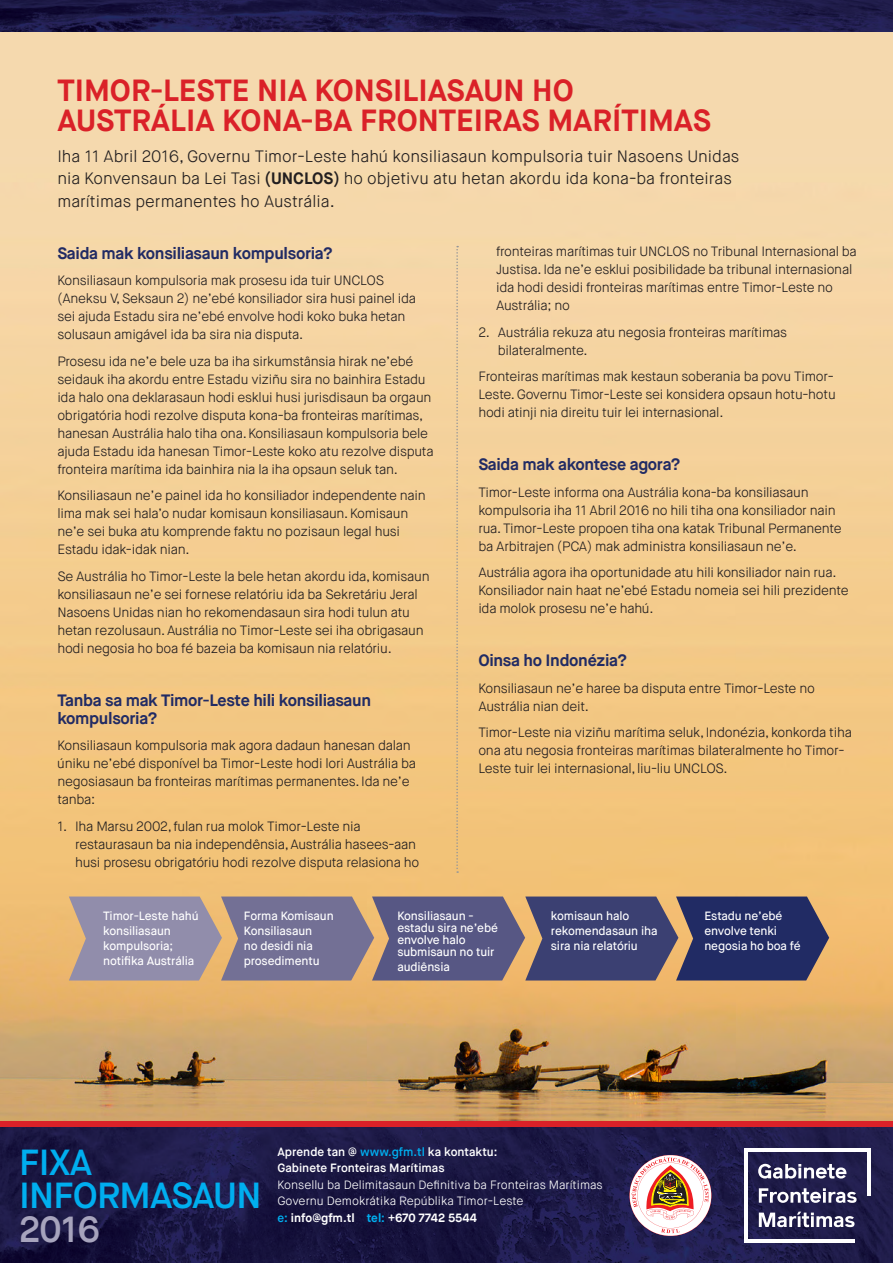
<style>
.page{position:relative;width:893px;height:1263px;background:#fff}
.page>*{position:absolute;margin:0;border:0;box-sizing:border-box;transform-origin:0 0}
.t1{font:600 36.3px "Maison Neue";letter-spacing:-.02em;color:#00aeef}
.t2{font:600 36.3px "Maison Neue";color:#a7a4bd}
.t3{font:700 30.6px/29.2px "Maison Neue";color:#da2128}
.t4{font:300 16.5px/22.5px "Maison Neue";color:#231f20}
.t5{font:700 16.5px/18px "Maison Neue";letter-spacing:-.02em;color:#212b64}
.t6{font:300 13.5px/18px "Maison Neue";letter-spacing:-.02em;color:#231f20}
.t7{font:500 12px/15px "Maison Neue";letter-spacing:-.01em;color:#fff}
.t8{font:300 12px/16.5px "Maison Neue";color:#fff}
.s1{font-weight:700}
.s2{font-weight:600}
.s3{font-weight:600;color:#00aeef}
.s4{font-weight:700;color:#00aeef}
</style>
<div class="page">
<img style="left:0;top:32px;width:893px;height:1089px">
<img style="left:0;top:0;width:893px;height:32px">
<img style="left:0;top:1127px;width:893px;height:136px">
<div style="left:0;top:1121px;width:893px;height:6px;background:#da2128"></div>
<svg style="left:456px;top:246px;width:2px;height:627px"></svg>
<svg style="left:629px;top:1155px;width:82px;height:81px"></svg>
<svg style="left:758px;top:1164px;width:88px;height:14px"></svg>
<svg style="left:759px;top:1188px;width:98px;height:15px"></svg>
<svg style="left:759px;top:1211px;width:95px;height:16px"></svg>
<hr style="left:744px;top:1148px;width:3px;height:95px;background:#fff">
<hr style="left:867px;top:1148px;width:4px;height:47px;background:#fff">
<hr style="left:744px;top:1148px;width:127px;height:4px;background:#fff">
<hr style="left:744px;top:1239px;width:111px;height:4px;background:#fff">
<svg style="left:69px;top:896px;width:760px;height:84px;background:#6b6682"></svg>
<p class="t3" style="left:57px;top:76px;width:655px">TIMOR-LESTE NIA KONSILIASAUN HO<br>AUSTRÁLIA KONA-BA FRONTEIRAS MARÍTIMAS</p>
<p class="t4" style="left:57px;top:145px;width:683px">Iha 11 Abril 2016, Governu Timor-Leste hahú konsiliasaun kompulsoria tuir Nasoens Unidas nia Konvensaun ba Lei Tasi <span class="s1">(UNCLOS)</span> ho objetivu atu hetan akordu ida kona-ba fronteiras marítimas permanentes ho Austrália.</p>
<p class="t5" style="left:57px;top:244px;width:277px">Saida mak konsiliasaun kompulsoria?</p>
<p class="t6" style="left:57px;top:272px;width:360px">Konsiliasaun kompulsoria mak prosesu ida tuir UNCLOS (Aneksu V, Seksaun 2) ne’ebé konsiliador sira husi painel ida sei ajuda Estadu sira ne’ebé envolve hodi koko buka hetan solusaun amigável ida ba sira nia disputa.</p>
<p class="t6" style="left:57px;top:352px;width:378px">Prosesu ida ne’e bele uza ba iha sirkumstânsia hirak ne’ebé seidauk iha akordu entre Estadu viziñu sira no bainhira Estadu ida halo ona deklarasaun hodi esklui husi jurisdisaun ba orgaun obrigatória hodi rezolve disputa kona-ba fronteiras marítimas, hanesan Austrália halo tiha ona. Konsiliasaun kompulsoria bele ajuda Estadu ida hanesan Timor-Leste koko atu rezolve disputa fronteira marítima ida bainhira nia la iha opsaun seluk tan.</p>
<p class="t6" style="left:57px;top:487px;width:370px">Konsiliasaun ne’e painel ida ho konsiliador independente nain lima mak sei hala’o nudar komisaun konsiliasaun. Komisaun ne’e sei buka atu komprende faktu no pozisaun legal husi Estadu idak-idak nian.</p>
<p class="t6" style="left:57px;top:567px;width:374px">Se Austrália ho Timor-Leste la bele hetan akordu ida, komisaun konsiliasaun ne’e sei fornese relatóriu ida ba Sekretáriu Jeral Nasoens Unidas nian ho rekomendasaun sira hodi tulun atu hetan rezolusaun. Austrália no Timor-Leste sei iha obrigasaun hodi negosia ho boa fé bazeia ba komisaun nia relatóriu.</p>
<p class="t5" style="left:57px;top:691px;width:315px">Tanba sa mak Timor-Leste hili konsiliasaun kompulsoria?</p>
<p class="t6" style="left:57px;top:737px;width:360px">Konsiliasaun kompulsoria mak agora dadaun hanesan dalan úniku ne’ebé disponível ba Timor-Leste hodi lori Austrália ba negosiasaun ba fronteiras marítimas permanentes. Ida ne’e tanba:</p>
<p class="t6" style="left:75px;top:817px;width:346px;text-indent:-18px">1. Iha Marsu 2002, fulan rua molok Timor-Leste nia restaurasaun ba nia independênsia, Austrália hasees-aan husi prosesu obrigatóriu hodi rezolve disputa relasiona ho</p>
<p class="t6" style="left:496px;top:243px;width:362px">fronteiras marítimas tuir UNCLOS no Tribunal Internasional ba Justisa. Ida ne’e esklui posibilidade ba tribunal internasional ida hodi desidi fronteiras marítimas entre Timor-Leste no Austrália; no</p>
<p class="t6" style="left:498px;top:323px;width:291px;text-indent:-19px">2. Austrália rekuza atu negosia fronteiras marítimas bilateralmente.</p>
<p class="t6" style="left:478px;top:368px;width:359px">Fronteiras marítimas mak kestaun soberania ba povu Timor-<br>Leste. Governu Timor-Leste sei konsidera opsaun hotu-hotu hodi atinji nia direitu tuir lei internasional.</p>
<p class="t5" style="left:478px;top:456px;width:203px">Saida mak akontese agora?</p>
<p class="t6" style="left:478px;top:483px;width:365px">Timor-Leste informa ona Austrália kona-ba konsiliasaun kompulsoria iha 11 Abril 2016 no hili tiha ona konsiliador nain rua. Timor-Leste propoen tiha ona katak Tribunal Permanente ba Arbitrajen (PCA) mak administra konsiliasaun ne’e.</p>
<p class="t6" style="left:478px;top:564px;width:372px">Austrália agora iha oportunidade atu hili konsiliador nain rua.<br>Konsiliador nain haat ne’ebé Estadu nomeia sei hili prezidente ida molok prosesu ne’e hahú.</p>
<p class="t5" style="left:478px;top:652px;width:150px">Oinsa ho Indonézia?</p>
<p class="t6" style="left:478px;top:679px;width:338px">Konsiliasaun ne’e haree ba disputa entre Timor-Leste no<br>Austrália nian deit.</p>
<p class="t6" style="left:478px;top:724px;width:375px">Timor-Leste nia viziñu marítima seluk, Indonézia, konkorda tiha ona atu negosia fronteiras marítimas bilateralmente ho Timor-<br>Leste tuir lei internasional, liu-liu UNCLOS.</p>
<p class="t7" style="left:103px;top:909px;width:97px">Timor-Leste hahú konsiliasaun kompulsoria; notifika Austrália</p>
<p class="t7" style="left:244px;top:909px;width:91px">Forma Komisaun<br>Konsiliasaun<br>no desidi nia prosedimentu</p>
<p class="t7" style="left:397px;top:910px;width:102px;line-height:12px">Konsiliasaun - estadu sira ne’ebé envolve halo submisaun no tuir</p>
<p class="t7" style="left:397px;top:960px;width:54px">audiênsia</p>
<p class="t7" style="left:551px;top:909px;width:108px">komisaun halo rekomendasaun iha sira nia relatóriu</p>
<p class="t7" style="left:704px;top:909px;width:98px">Estadu ne’ebé envolve tenki negosia ho boa fé</p>
<p class="t1" style="left:19px;top:1139px;width:75px">FIXA</p>
<p class="t1" style="left:19px;top:1172px;width:244px">INFORMASAUN</p>
<p class="t2" style="left:19px;top:1206px;width:82px">2016</p>
<p class="t8" style="left:277px;top:1143px;width:327px"><span class="s2">Aprende tan @</span> <span class="s3">www.gfm.tl</span> <span class="s2">ka kontaktu:<br>Gabinete Fronteiras Marítimas<br></span>Konsellu ba Delimitasaun Definitiva ba Fronteiras Marítimas Governu Demokrátika Repúblika Timor-Leste<br><span class="s3">e</span><span class="s4">:</span> <span class="s1">info@gfm.tl</span> <span class="s4">tel:</span> <span class="s1">+670 7742 5544</span></p>
</div>
